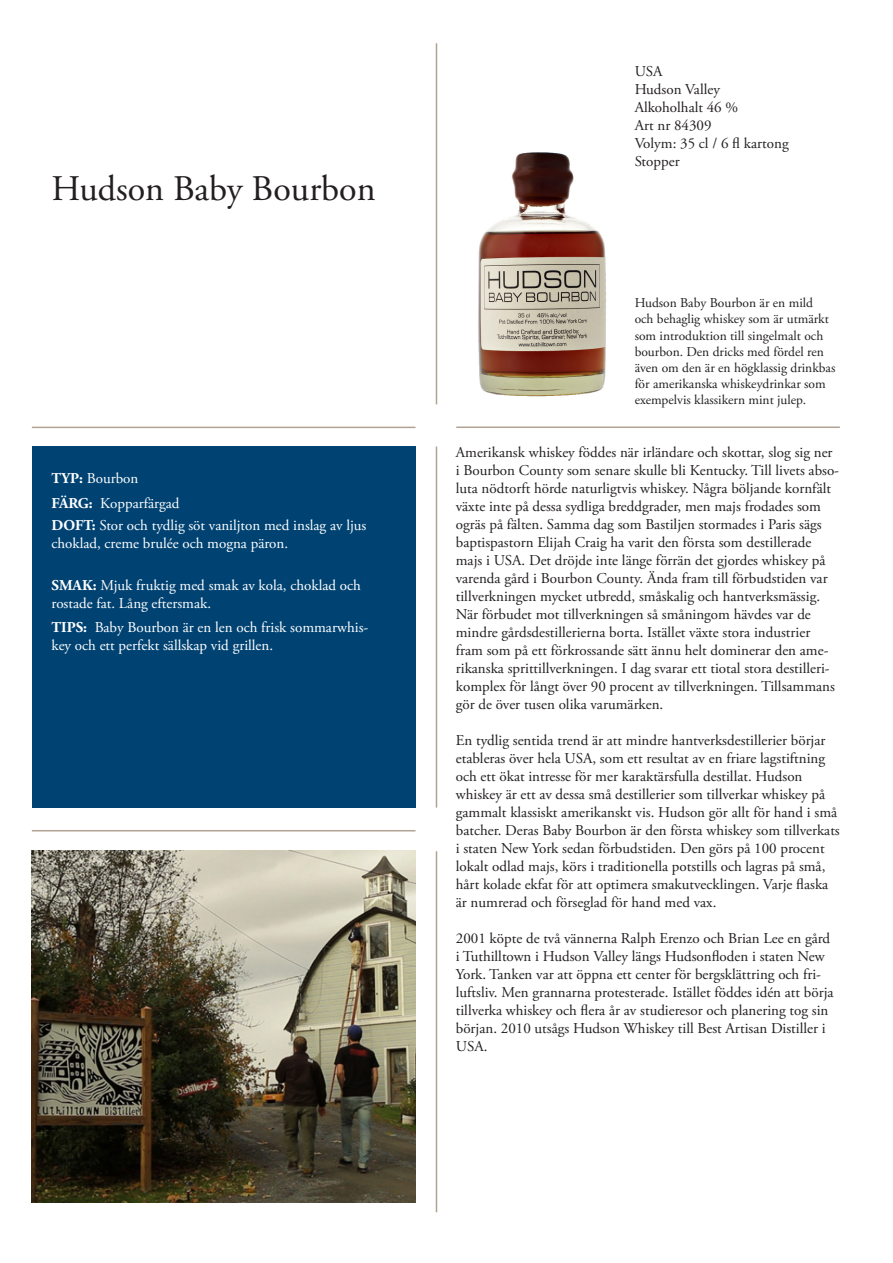
<style>
.page{position:relative;width:893px;height:1263px;background:#fff}
.page>*{position:absolute;margin:0;border:0;box-sizing:border-box;transform-origin:0 0}
.t1{font:36px "Adobe Garamond Pro";color:#231f20}
.t2{font:15px/18px "Adobe Garamond Pro";color:#231f20}
.t3{font:15px/18px "Adobe Garamond Pro";color:#fff}
.t4{font:13.5px/16.2px "Adobe Garamond Pro";color:#231f20}
.s1{font-weight:700}
</style>
<div class="page">
<div style="left:32px;top:446px;width:383px;height:361px;background:#004373"></div>
<img style="left:478px;top:152px;width:128px;height:245px">
<hr style="left:436px;top:43px;width:1px;height:361px;background:#b0a394">
<hr style="left:436px;top:446px;width:1px;height:361px;background:#b0a394">
<hr style="left:436px;top:851px;width:1px;height:361px;background:#b0a394">
<hr style="left:32px;top:427px;width:383px;height:1px;background:#b0a394">
<hr style="left:32px;top:830px;width:383px;height:1px;background:#b0a394">
<hr style="left:456px;top:426px;width:384px;height:2px;background:#b0a394">
<img style="left:32px;top:850px;width:383px;height:352px">
<p class="t1" style="left:51px;top:167px;width:326px">Hudson Baby Bourbon</p>
<p class="t3" style="left:51px;top:470px;width:88px"><span class="s1">TYP:</span> Bourbon</p>
<p class="t3" style="left:51px;top:494px;width:130px"><span class="s1">FÄRG:</span> Kopparfärgad</p>
<p class="t3" style="left:51px;top:517px;width:316px"><span class="s1">DOFT:</span> Stor och tydlig söt vaniljton med inslag av ljus choklad, creme brulée och mogna päron.</p>
<p class="t3" style="left:51px;top:577px;width:311px"><span class="s1">SMAK:</span> Mjuk fruktig med smak av kola, choklad och rostade fat. Lång eftersmak.</p>
<p class="t3" style="left:51px;top:619px;width:318px"><span class="s1">TIPS:</span> Baby Bourbon är en len och frisk sommarwhis&shy;key och ett perfekt sällskap vid grillen.</p>
<p class="t2" style="left:635px;top:63px;width:29px">USA</p>
<p class="t2" style="left:635px;top:81px;width:87px">Hudson Valley</p>
<p class="t2" style="left:635px;top:99px;width:105px">Alkoholhalt 46 %</p>
<p class="t2" style="left:635px;top:117px;width:78px">Art nr 84309</p>
<p class="t2" style="left:635px;top:135px;width:156px">Volym: 35 cl / 6 fl kartong<br>Stopper</p>
<p class="t4" style="left:635px;top:295px;width:202px">Hudson Baby Bourbon är en mild<br>och behaglig whiskey som är utmärkt som introduktion till singelmalt och bourbon. Den dricks med fördel ren även om den är en högklassig drinkbas för amerikanska whiskeydrinkar som exempelvis klassikern mint julep.</p>
<p class="t2" style="left:456px;top:444px;width:385px">Amerikansk whiskey föddes när irländare och skottar, slog sig ner i Bourbon County som senare skulle bli Kentucky. Till livets abso&shy;luta nödtorft hörde naturligtvis whiskey. Några böljande kornfält växte inte på dessa sydliga breddgrader, men majs frodades som ogräs på fälten. Samma dag som Bastiljen stormades i Paris sägs baptispastorn Elijah Craig ha varit den första som destillerade majs i USA. Det dröjde inte länge förrän det gjordes whiskey på varenda gård i Bourbon County. Ända fram till förbudstiden var tillverkningen mycket utbredd, småskalig och hantverksmässig.<br>När förbudet mot tillverkningen så småningom hävdes var de mindre gårdsdestillerierna borta. Istället växte stora industrier fram som på ett förkrossande sätt ännu helt dominerar den ame&shy;rikanska sprittillverkningen. I dag svarar ett tiotal stora destilleri&shy;komplex för långt över 90 procent av tillverkningen. Tillsammans gör de över tusen olika varumärken.</p>
<p class="t2" style="left:456px;top:732px;width:385px">En tydlig sentida trend är att mindre hantverksdestillerier börjar etableras över hela USA, som ett resultat av en friare lagstiftning och ett ökat intresse för mer karaktärsfulla destillat. Hudson whiskey är ett av dessa små destillerier som tillverkar whiskey på gammalt klassiskt amerikanskt vis. Hudson gör allt för hand i små batcher. Deras Baby Bourbon är den första whiskey som tillverkats i staten New York sedan förbudstiden. Den görs på 100 procent lokalt odlad majs, körs i traditionella potstills och lagras på små, hårt kolade ekfat för att optimera smakutvecklingen. Varje flaska är numrerad och förseglad för hand med vax.</p>
<p class="t2" style="left:456px;top:930px;width:379px">2001 köpte de två vännerna Ralph Erenzo och Brian Lee en gård i Tuthilltown i Hudson Valley längs Hudsonfloden i staten New York. Tanken var att öppna ett center för bergsklättring och fri&shy;luftsliv. Men grannarna protesterade. Istället föddes idén att börja tillverka whiskey och flera år av studieresor och planering tog sin början. 2010 utsågs Hudson Whiskey till Best Artisan Distiller i USA.</p>
</div>
